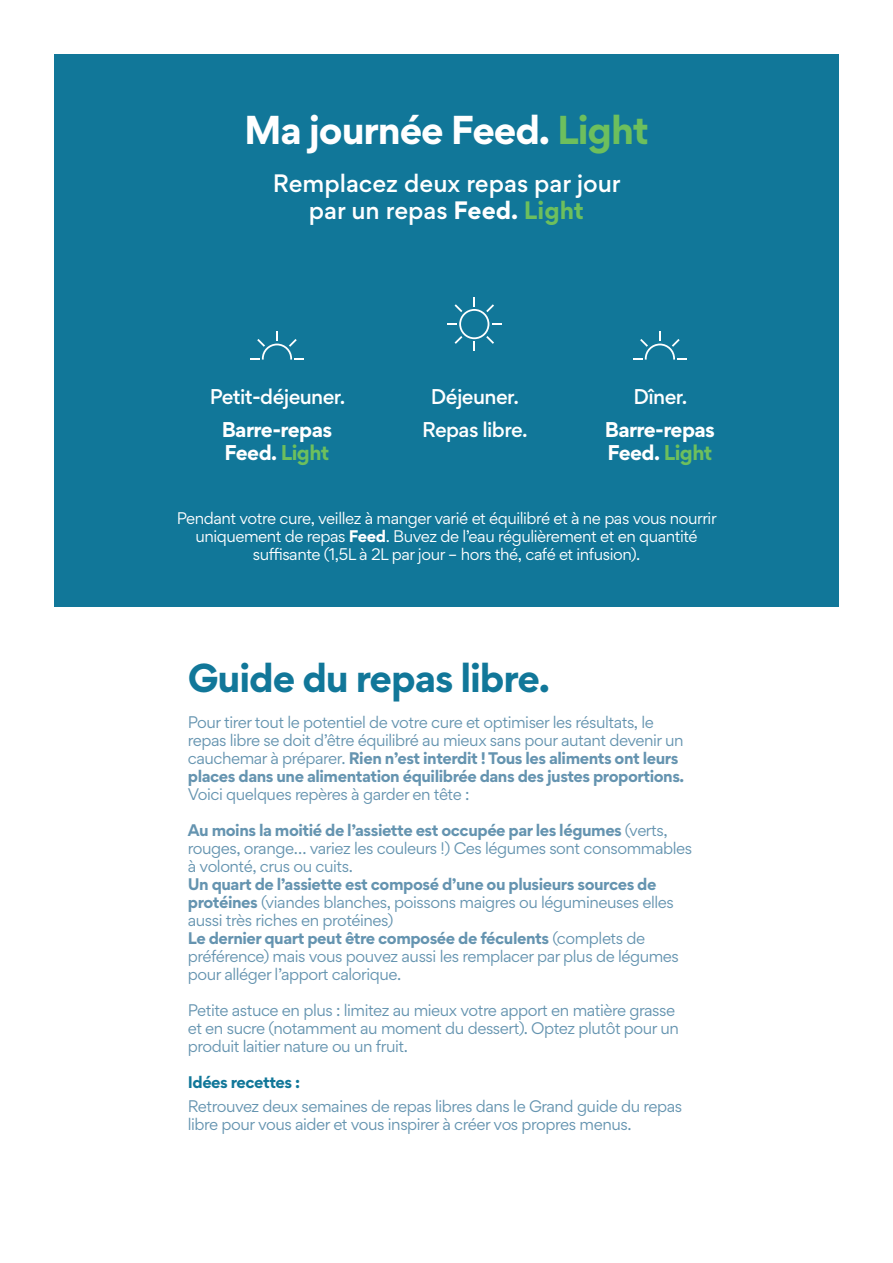
<style>
.page{position:relative;width:893px;height:1263px;background:#fff}
.page>*{position:absolute;margin:0;border:0;box-sizing:border-box;transform-origin:0 0}
.t1{font:700 36px "Gordita";letter-spacing:-.03em;color:#fff}
.t2{font:700 36px "Gordita";letter-spacing:-.03em;color:#179}
.t3{font:500 22.5px "Gordita";color:#fff}
.t4{font:700 19.05px "Gordita";letter-spacing:-.03em;color:#fff}
.t5{font:500 19.05px "Gordita";letter-spacing:-.03em;color:#fff}
.t6{font:15px/18px "Gordita";letter-spacing:-.03em;color:#6594b0}
.t7{font:15px/18px "Gordita";letter-spacing:-.03em;color:#fff;text-align:center}
.t8{font:700 15px "Gordita";letter-spacing:-.03em;color:#179}
.s1{color:#6dbf5d}
.s2{font-weight:700}
.s3{font-weight:700;color:#6dbf5d}
</style>
<div class="page">
<div style="left:54px;top:54px;width:785px;height:553px;background:#179"></div>
<svg style="left:447px;top:297px;width:54px;height:54px"></svg>
<svg style="left:250px;top:332px;width:54px;height:28px"></svg>
<svg style="left:633px;top:332px;width:54px;height:28px"></svg>
<p class="t1" style="left:244px;top:101px;width:406px">Ma journée Feed. <span class="s1">Light</span></p>
<p class="t3" style="left:273px;top:166px;width:349px">Remplacez deux repas par jour</p>
<p class="t3" style="left:309px;top:193px;width:277px">par un repas <span class="s2">Feed.</span> <span class="s3">Light</span></p>
<p class="t5" style="left:210px;top:382px;width:137px">Petit-déjeuner.</p>
<p class="t4" style="left:222px;top:415px;width:112px">Barre-repas</p>
<p class="t4" style="left:224px;top:438px;width:107px">Feed. <span class="s1">Light</span></p>
<p class="t5" style="left:431px;top:382px;width:89px">Déjeuner.</p>
<p class="t5" style="left:422px;top:416px;width:107px">Repas libre.</p>
<p class="t5" style="left:633px;top:382px;width:55px">Dîner.</p>
<p class="t4" style="left:605px;top:415px;width:112px">Barre-repas</p>
<p class="t4" style="left:607px;top:438px;width:107px">Feed. <span class="s1">Light</span></p>
<p class="t7" style="left:177px;top:508px;width:541px">Pendant votre cure, veillez à manger varié et équilibré et à ne pas vous nourrir uniquement de repas <span class="s2">Feed</span>. Buvez de l’eau régulièrement et en quantité suffisante (1,5L à 2L par jour – hors thé, café et infusion).</p>
<p class="t2" style="left:188px;top:650px;width:364px">Guide du repas libre.</p>
<p class="t6" style="left:188px;top:713px;width:498px">Pour tirer tout le potentiel de votre cure et optimiser les résultats, le repas libre se doit d’être équilibré au mieux sans pour autant devenir un cauchemar à préparer. <span class="s2">Rien n’est interdit ! Tous les aliments ont leurs places dans une alimentation équilibrée dans des justes proportions.</span></p>
<p class="t6" style="left:188px;top:785px;width:283px">Voici quelques repères à garder en tête :</p>
<p class="t6" style="left:188px;top:821px;width:506px"><span class="s2">Au moins la moitié de l’assiette est occupée par les légumes</span> (verts, rouges, orange… variez les couleurs !) Ces légumes sont consommables à volonté, crus ou cuits.</p>
<p class="t6" style="left:188px;top:875px;width:487px"><span class="s2">Un quart de l’assiette est composé d’une ou plusieurs sources de protéines</span> (viandes blanches, poissons maigres ou légumineuses elles aussi très riches en protéines)</p>
<p class="t6" style="left:188px;top:929px;width:493px"><span class="s2">Le dernier quart peut être composée de féculents</span> (complets de préférence) mais vous pouvez aussi les remplacer par plus de légumes pour alléger l’apport calorique.</p>
<p class="t6" style="left:188px;top:1001px;width:493px">Petite astuce en plus : limitez au mieux votre apport en matière grasse et en sucre (notamment au moment du dessert). Optez plutôt pour un produit laitier nature ou un fruit.</p>
<p class="t8" style="left:188px;top:1070px;width:114px">Idées recettes :</p>
<p class="t6" style="left:188px;top:1097px;width:496px">Retrouvez deux semaines de repas libres dans le Grand guide du repas libre pour vous aider et vous inspirer à créer vos propres menus.</p>
</div>
